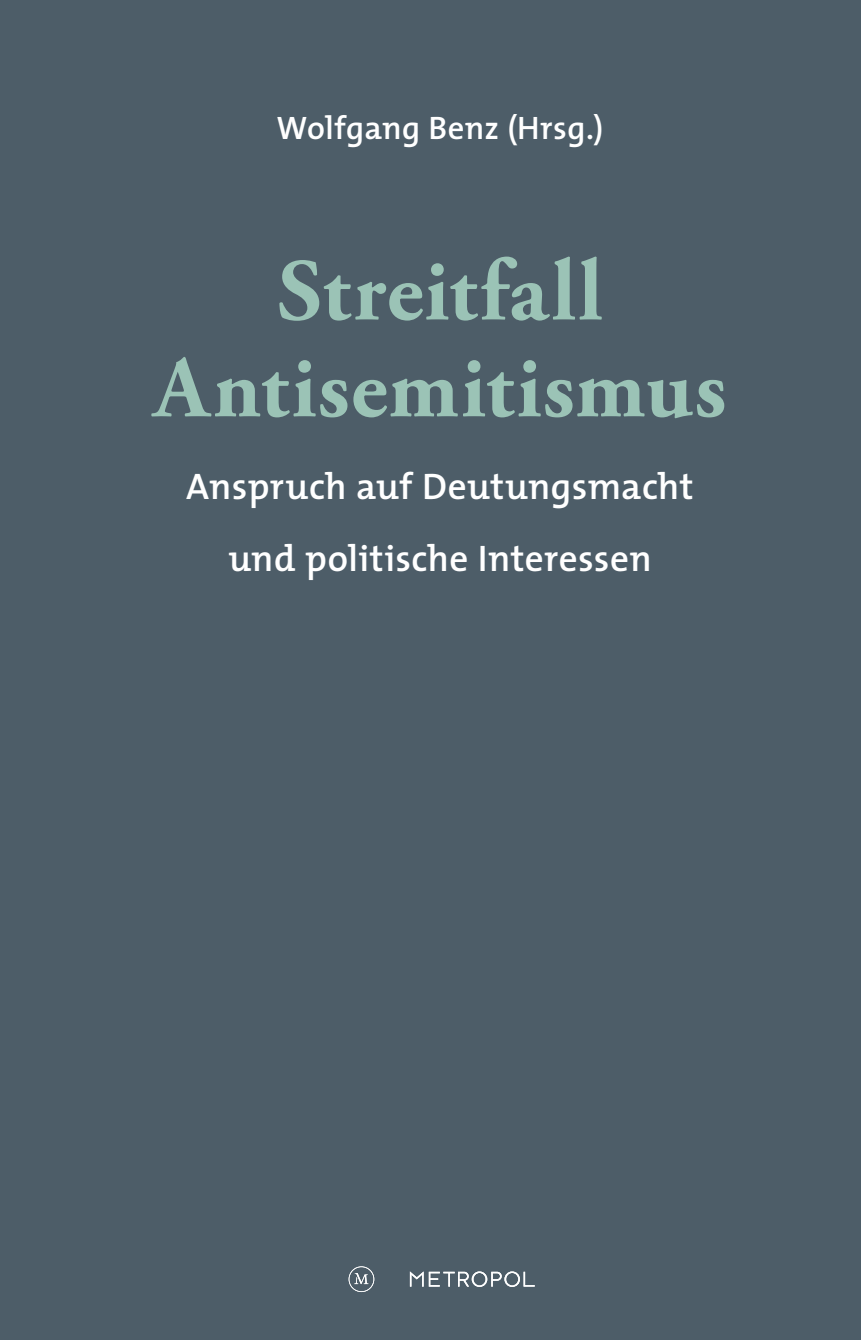
<style>
.page{position:relative;width:861px;height:1340px;background:#fff}
.page>*{position:absolute;margin:0;border:0;box-sizing:border-box;transform-origin:0 0}
.t1{font:700 87.75px/96.8px "Adobe Garamond Pro";letter-spacing:.015em;color:#9bc3b6;text-align:center}
.t2{font:600 37.12px/72px "The Mix";letter-spacing:.01em;color:#fff;text-align:center}
.t3{font:600 32.62px "The Mix";letter-spacing:.01em;color:#fff}
</style>
<div class="page">
<div style="left:0;top:0;width:861px;height:1339px;background:#4d5d68"></div>
<svg style="left:349px;top:1266px;width:25px;height:25px"></svg>
<svg style="left:410px;top:1271px;width:125px;height:15px"></svg>
<p class="t3" style="left:277px;top:101px;width:329px">Wolfgang Benz (Hrsg.)</p>
<h1 class="t1" style="left:154px;top:245px;width:574px">Streitfall<br>Antisemitismus</h1>
<p class="t2" style="left:186px;top:450px;width:509px">Anspruch auf Deutungsmacht und politische Interessen</p>
</div>
